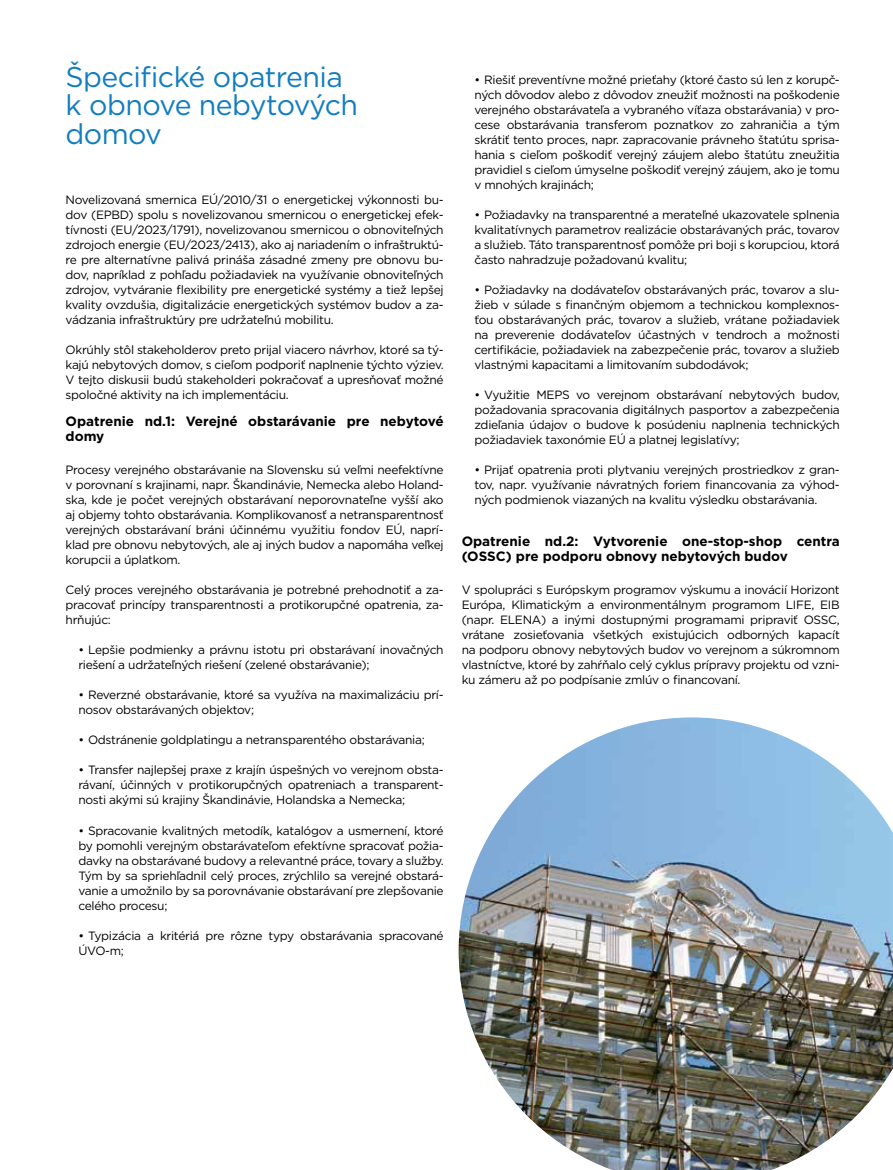
<style>
.page{position:relative;width:893px;height:1170px;background:#fff}
.page>*{position:absolute;margin:0;border:0;box-sizing:border-box;transform-origin:0 0}
.t1{font:28.5px/28.5px "Gotham";letter-spacing:-.02em;color:#127dbf}
.t2{font:700 13.5px/15px "Gotham";color:#000}
.t3{font:12px/15px "Gotham";letter-spacing:-.025em;color:#000;text-align:justify}
</style>
<div class="page">
<img style="left:458px;top:717px;width:435px;height:452px">
<h1 class="t1" style="left:66px;top:62px;width:294px">Špecifické opatrenia k obnove nebytových domov</h1>
<p class="t3" style="left:66px;top:192px;width:380px">Novelizovaná smernica EÚ/2010/31 o energetickej výkonnosti bu&shy;dov (EPBD) spolu s novelizovanou smernicou o energetickej efek&shy;tívnosti (EU/2023/1791), novelizovanou smernicou o obnoviteľných zdrojoch energie (EU/2023/2413), ako aj nariadením o infraštruktú&shy;re pre alternatívne palivá prináša zásadné zmeny pre obnovu bu&shy;dov, napríklad z pohľadu požiadaviek na využívanie obnoviteľných zdrojov, vytváranie flexibility pre energetické systémy a tiež lepšej kvality ovzdušia, digitalizácie energetických systémov budov a za&shy;vádzania infraštruktúry pre udržateľnú mobilitu.</p>
<p class="t3" style="left:66px;top:342px;width:380px">Okrúhly stôl stakeholderov preto prijal viacero návrhov, ktoré sa tý&shy;kajú nebytových domov, s cieľom podporiť naplnenie týchto výziev.<br>V tejto diskusii budú stakeholderi pokračovať a upresňovať možné spoločné aktivity na ich implementáciu.</p>
<p class="t2" style="left:66px;top:414px;width:380px">Opatrenie nd.1: Verejné obstarávanie pre nebytové domy</p>
<p class="t3" style="left:66px;top:462px;width:380px">Procesy verejného obstarávanie na Slovensku sú veľmi neefektívne v porovnaní s krajinami, napr. Škandinávie, Nemecka alebo Holand&shy;ska, kde je počet verejných obstarávaní neporovnateľne vyšší ako aj objemy tohto obstarávania. Komplikovanosť a netransparentnosť verejných obstarávaní bráni účinnému využitiu fondov EÚ, naprí&shy;klad pre obnovu nebytových, ale aj iných budov a napomáha veľkej korupcii a úplatkom.</p>
<p class="t3" style="left:66px;top:582px;width:380px">Celý proces verejného obstarávania je potrebné prehodnotiť a za&shy;pracovať princípy transparentnosti a protikorupčné opatrenia, za&shy;hrňujúc:</p>
<p class="t3" style="left:78px;top:642px;width:367px">• Lepšie podmienky a právnu istotu pri obstarávaní inovačných riešení a udržateľných riešení (zelené obstarávanie);</p>
<p class="t3" style="left:78px;top:687px;width:367px">• Reverzné obstarávanie, ktoré sa využíva na maximalizáciu prí&shy;nosov obstarávaných objektov;</p>
<p class="t3" style="left:78px;top:732px;width:348px">• Odstránenie goldplatingu a netransparentého obstarávania;</p>
<p class="t3" style="left:78px;top:762px;width:367px">• Transfer najlepšej praxe z krajín úspešných vo verejnom obsta&shy;rávaní, účinných v protikorupčných opatreniach a transparent&shy;nosti akými sú krajiny Škandinávie, Holandska a Nemecka;</p>
<p class="t3" style="left:78px;top:822px;width:367px">• Spracovanie kvalitných metodík, katalógov a usmernení, ktoré by pomohli verejným obstarávateľom efektívne spracovať požia&shy;davky na obstarávané budovy a relevantné práce, tovary a služby.<br>Tým by sa spriehľadnil celý proces, zrýchlilo sa verejné obstará&shy;vanie a umožnilo by sa porovnávanie obstarávaní pre zlepšovanie celého procesu;</p>
<p class="t3" style="left:78px;top:927px;width:367px">• Typizácia a kritériá pre rôzne typy obstarávania spracované<br>ÚVO-m;</p>
<p class="t3" style="left:474px;top:72px;width:367px">• Riešiť preventívne možné prieťahy (ktoré často sú len z korupč&shy;ných dôvodov alebo z dôvodov zneužiť možnosti na poškodenie verejného obstarávateľa a vybraného víťaza obstarávania) v pro&shy;cese obstarávania transferom poznatkov zo zahraničia a tým skrátiť tento proces, napr. zapracovanie právneho štatútu sprisa&shy;hania s cieľom poškodiť verejný záujem alebo štatútu zneužitia pravidiel s cieľom úmyselne poškodiť verejný záujem, ako je tomu v mnohých krajinách;</p>
<p class="t3" style="left:474px;top:207px;width:367px">• Požiadavky na transparentné a merateľné ukazovatele splnenia kvalitatívnych parametrov realizácie obstarávaných prác, tovarov a služieb. Táto transparentnosť pomôže pri boji s korupciou, ktorá často nahradzuje požadovanú kvalitu;</p>
<p class="t3" style="left:474px;top:282px;width:367px">• Požiadavky na dodávateľov obstarávaných prác, tovarov a slu&shy;žieb v súlade s finančným objemom a technickou komplexnos&shy;ťou obstarávaných prác, tovarov a služieb, vrátane požiadaviek na preverenie dodávateľov účastných v tendroch a možnosti certifikácie, požiadaviek na zabezpečenie prác, tovarov a služieb vlastnými kapacitami a limitovaním subdodávok;</p>
<p class="t3" style="left:474px;top:387px;width:367px">• Využitie MEPS vo verejnom obstarávaní nebytových budov, požadovania spracovania digitálnych pasportov a zabezpečenia zdieľania údajov o budove k posúdeniu naplnenia technických požiadaviek taxonómie EÚ a platnej legislatívy;</p>
<p class="t3" style="left:474px;top:462px;width:367px">• Prijať opatrenia proti plytvaniu verejných prostriedkov z gran&shy;tov, napr. využívanie návratných foriem financovania za výhod&shy;ných podmienok viazaných na kvalitu výsledku obstarávania.</p>
<p class="t2" style="left:462px;top:534px;width:380px">Opatrenie nd.2: Vytvorenie one-stop-shop centra (OSSC) pre podporu obnovy nebytových budov</p>
<p class="t3" style="left:462px;top:582px;width:380px">V spolupráci s Európskym programov výskumu a inovácií Horizont Európa, Klimatickým a environmentálnym programom LIFE, EIB (napr. ELENA) a inými dostupnými programami pripraviť OSSC, vrátane zosieťovania všetkých existujúcich odborných kapacít na podporu obnovy nebytových budov vo verejnom a súkromnom vlastníctve, ktoré by zahŕňalo celý cyklus prípravy projektu od vzni&shy;ku zámeru až po podpísanie zmlúv o financovaní.</p>
</div>
